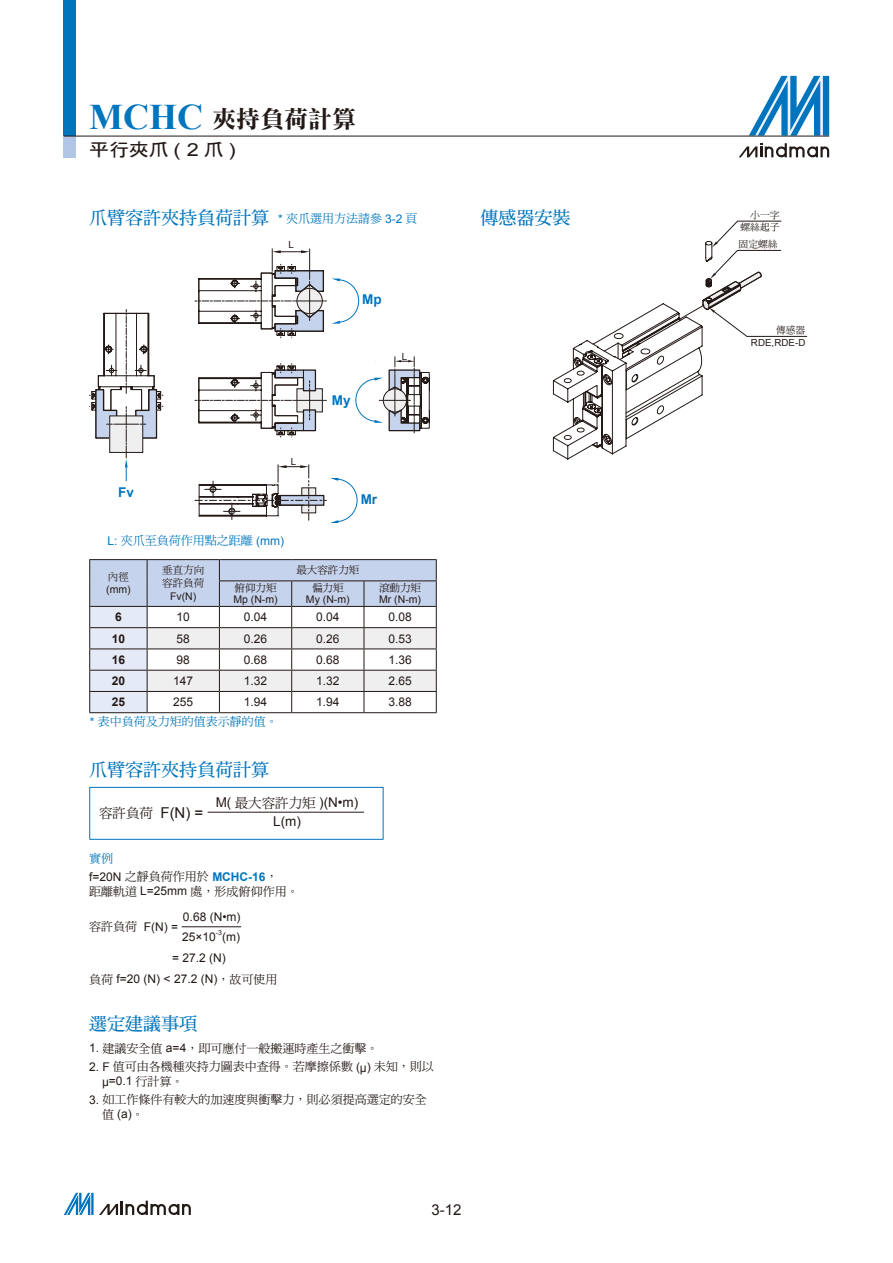
<style>
.page{position:relative;width:893px;height:1263px;background:#fff}
.page>*{position:absolute;margin:0;border:0;box-sizing:border-box;transform-origin:0 0}
.t1{font:24px "DF Li Song Bd HK BF";color:#231916}
.t2{font:18px "DF Ming Bd HK BF";color:#0075be}
.t3{font:18px "DF Hei Bd HK BF";color:#231916;scale:1.1 1}
.t4{font:18px "DF Ming Bd HKP BF";color:#0075be}
.t5{font:15px "Arial";color:#231916}
.t6{font:13.5px "Arial";color:#231916}
.t7{font:700 13.5px "Arial";letter-spacing:.005em;color:#0075be}
.t8{font:13.5px "DF Ming Md HK BF";color:#231916}
.t9{font:12px/15px "DF Ming Md HK BF";color:#231916}
.Table_Paragraph{font:12px "Arial";color:#231916}
.Table_Paragraph-2{font:12px "DF Ming Md HK BF";color:#0075be}
.Table_Paragraph-3{font:700 12px "Arial";color:#231916}
.Table_Paragraph-4{font:10.5px "Arial";color:#231916}
.Table_Paragraph-5{font:10.5px "DF Ming Md HK BF";color:#231916}
.t10{font:9.75px/12.5px "Arial";letter-spacing:.005em;color:#231916;text-align:right}
.t11{font:9.75px "DF Ming Md HK BF";letter-spacing:.005em;color:#231916}
.t12{font:7.05px "Arial";color:#231916}
.s1{font-family:"Times New Roman";font-weight:700;font-size:36px;color:#0075be}
.s2{font-family:"Arial"}
.s3{font-family:"DF Ming Md HK BF"}
.s4{font-family:"Arial";font-weight:700;color:#0075be}
</style>
<div class="page">
<svg style="left:749px;top:76px;width:80px;height:60px"></svg>
<svg style="left:739px;top:143px;width:90px;height:14px"></svg>
<div style="left:64px;top:0;width:12px;height:136px;background:#0075be"></div>
<div style="left:64px;top:136px;width:12px;height:21px;background:#b1c5e6"></div>
<hr style="left:64px;top:136px;width:765px;height:1px;background:#231916">
<svg style="left:64px;top:1193px;width:127px;height:22px"></svg>
<hr style="left:89px;top:559px;width:58px;height:1px;background:#231916">
<hr style="left:147px;top:559px;width:72px;height:1px;background:#231916">
<hr style="left:219px;top:559px;width:73px;height:1px;background:#231916">
<hr style="left:292px;top:559px;width:72px;height:1px;background:#231916">
<hr style="left:364px;top:559px;width:73px;height:1px;background:#231916">
<svg style="left:89px;top:560px;width:348px;height:152px"></svg>
<hr style="left:89px;top:712px;width:58px;height:1px;background:#231916">
<hr style="left:147px;top:712px;width:72px;height:1px;background:#231916">
<hr style="left:219px;top:712px;width:73px;height:1px;background:#231916">
<hr style="left:292px;top:712px;width:72px;height:1px;background:#231916">
<hr style="left:364px;top:712px;width:73px;height:1px;background:#231916">
<svg style="left:195px;top:364px;width:131px;height:73px"></svg>
<svg style="left:332px;top:279px;width:27px;height:45px"></svg>
<svg style="left:195px;top:249px;width:131px;height:89px"></svg>
<svg style="left:195px;top:464px;width:163px;height:59px"></svg>
<svg style="left:355px;top:356px;width:75px;height:77px"></svg>
<svg style="left:90px;top:309px;width:73px;height:172px"></svg>
<hr style="left:182px;top:926px;width:59px;height:1px;background:#231916">
<hr style="left:208px;top:812px;width:156px;height:1px;background:#231916">
<div style="left:89px;top:787px;width:295px;height:53px;border:1px solid #0075be"></div>
<svg style="left:553px;top:221px;width:254px;height:239px"></svg>
<p class="t1" style="left:89px;top:106px;width:268px"><span class="s1">MCHC</span> 夾持負荷計算</p>
<p class="t3" style="left:89px;top:141px;width:135px">平行夾爪 <span class="s2">( 2</span> 爪 <span class="s2">)</span></p>
<p class="t2" style="left:89px;top:208px;width:181px">爪臂容許夾持負荷計算</p>
<p class="Table_Paragraph-2" style="left:278px;top:213px;width:141px"><span class="s2">*</span> 夾爪選用方法請參 <span class="s2">3-2</span> 頁</p>
<p class="t4" style="left:480px;top:208px;width:91px">傳感器安裝</p>
<p class="t11" style="left:750px;top:210px;width:31px">小一字</p>
<p class="t11" style="left:740px;top:222px;width:41px">螺絲起子</p>
<p class="t10" style="left:288px;top:238px;width:7px">L</p>
<p class="t11" style="left:739px;top:239px;width:41px">固定螺絲</p>
<p class="t7" style="left:362px;top:290px;width:21px">Mp</p>
<p class="t7" style="left:332px;top:391px;width:20px">My</p>
<p class="t10" style="left:402px;top:350px;width:7px">L</p>
<p class="t10" style="left:751px;top:324px;width:56px"><span class="s3">傳感器<br></span>RDE,RDE-D</p>
<p class="t7" style="left:118px;top:483px;width:17px">Fv</p>
<p class="t10" style="left:291px;top:456px;width:7px">L</p>
<p class="t7" style="left:361px;top:490px;width:18px">Mr</p>
<p class="Table_Paragraph-2" style="left:107px;top:535px;width:178px"><span class="s2">L:</span> 夾爪至負荷作用點之距離 <span class="s2">(mm)</span></p>
<p class="Table_Paragraph-5" style="left:108px;top:572px;width:22px">內徑</p>
<p class="Table_Paragraph-4" style="left:106px;top:582px;width:26px">(mm)</p>
<p class="Table_Paragraph-5" style="left:162px;top:564px;width:43px">垂直方向</p>
<p class="Table_Paragraph-5" style="left:162px;top:578px;width:43px">容許負荷</p>
<p class="Table_Paragraph-4" style="left:170px;top:589px;width:28px">Fv(N)</p>
<p class="Table_Paragraph-5" style="left:235px;top:582px;width:43px">俯仰力矩</p>
<p class="Table_Paragraph-4" style="left:233px;top:593px;width:46px">Mp (N-m)</p>
<p class="Table_Paragraph-5" style="left:296px;top:565px;width:64px">最大容許力矩</p>
<p class="Table_Paragraph-5" style="left:312px;top:582px;width:33px">偏力矩</p>
<p class="Table_Paragraph-4" style="left:306px;top:593px;width:45px">My (N-m)</p>
<p class="Table_Paragraph-5" style="left:379px;top:582px;width:44px">滾動力矩</p>
<p class="Table_Paragraph-4" style="left:379px;top:593px;width:43px">Mr (N-m)</p>
<p class="Table_Paragraph-3" style="left:115px;top:609px;width:8px">6</p>
<p class="Table_Paragraph" style="left:177px;top:609px;width:15px">10</p>
<p class="Table_Paragraph" style="left:244px;top:609px;width:25px">0.04</p>
<p class="Table_Paragraph" style="left:316px;top:609px;width:25px">0.04</p>
<p class="Table_Paragraph" style="left:388px;top:609px;width:25px">0.08</p>
<p class="Table_Paragraph-3" style="left:112px;top:630px;width:15px">10</p>
<p class="Table_Paragraph" style="left:177px;top:630px;width:15px">58</p>
<p class="Table_Paragraph" style="left:244px;top:630px;width:25px">0.26</p>
<p class="Table_Paragraph" style="left:316px;top:630px;width:25px">0.26</p>
<p class="Table_Paragraph" style="left:388px;top:630px;width:25px">0.53</p>
<p class="Table_Paragraph-3" style="left:112px;top:652px;width:15px">16</p>
<p class="Table_Paragraph" style="left:177px;top:652px;width:15px">98</p>
<p class="Table_Paragraph" style="left:244px;top:652px;width:25px">0.68</p>
<p class="Table_Paragraph" style="left:316px;top:652px;width:25px">0.68</p>
<p class="Table_Paragraph" style="left:388px;top:652px;width:25px">1.36</p>
<p class="Table_Paragraph-3" style="left:112px;top:673px;width:15px">20</p>
<p class="Table_Paragraph" style="left:173px;top:673px;width:22px">147</p>
<p class="Table_Paragraph" style="left:244px;top:673px;width:25px">1.32</p>
<p class="Table_Paragraph" style="left:316px;top:673px;width:25px">1.32</p>
<p class="Table_Paragraph" style="left:388px;top:673px;width:25px">2.65</p>
<p class="Table_Paragraph-3" style="left:112px;top:694px;width:15px">25</p>
<p class="Table_Paragraph" style="left:173px;top:694px;width:22px">255</p>
<p class="Table_Paragraph" style="left:244px;top:694px;width:25px">1.94</p>
<p class="Table_Paragraph" style="left:316px;top:694px;width:25px">1.94</p>
<p class="Table_Paragraph" style="left:388px;top:694px;width:25px">3.88</p>
<p class="Table_Paragraph-2" style="left:90px;top:715px;width:190px"><span class="s2">*</span> 表中負荷及力矩的值表示靜的值。</p>
<p class="t2" style="left:89px;top:760px;width:181px">爪臂容許夾持負荷計算</p>
<p class="t8" style="left:99px;top:806px;width:55px">容許負荷</p>
<p class="t5" style="left:160px;top:803px;width:44px">F(N) =</p>
<p class="t6" style="left:216px;top:794px;width:144px">M( <span class="s3">最大容許力矩</span> )(N•m)</p>
<p class="t6" style="left:273px;top:812px;width:29px">L(m)</p>
<p class="Table_Paragraph-2" style="left:89px;top:852px;width:25px">實例</p>
<p class="t9" style="left:89px;top:869px;width:190px"><span class="s2">f=20N</span> 之靜負荷作用於 <span class="s4">MCHC-16</span>，</p>
<p class="t9" style="left:89px;top:883px;width:211px">距離軌道 <span class="s2">L=25mm</span> 處，形成俯仰作用。</p>
<p class="Table_Paragraph" style="left:183px;top:909px;width:59px">0.68 (N•m)</p>
<p class="Table_Paragraph" style="left:182px;top:929px;width:35px">25×10</p>
<p class="t12" style="left:216px;top:928px;width:8px">-3</p>
<p class="Table_Paragraph" style="left:222px;top:929px;width:19px">(m)</p>
<p class="Table_Paragraph" style="left:89px;top:919px;width:91px"><span class="s3">容許負荷</span> F(N) =</p>
<p class="Table_Paragraph" style="left:172px;top:950px;width:55px">= 27.2 (N)</p>
<p class="Table_Paragraph" style="left:89px;top:971px;width:190px"><span class="s3">負荷</span> f=20 (N) &lt; 27.2 (N)<span class="s3">，故可使用</span></p>
<p class="t2" style="left:89px;top:1015px;width:109px">選定建議事項</p>
<p class="t9" style="left:89px;top:1040px;width:291px"><span class="s2">1.</span> 建議安全值 <span class="s2">a=4</span>，即可應付一般搬運時產生之衝擊。</p>
<p class="t9" style="left:102px;top:1059px;width:333px;text-indent:-13px"><span class="s2">2. F</span> 值可由各機種夾持力圖表中查得。若摩擦係數 <span class="s2">(μ)</span> 未知，則以<span class="s2">μ=0.1</span> 行計算。</p>
<p class="t9" style="left:102px;top:1092px;width:326px;text-indent:-13px"><span class="s2">3.</span> 如工作條件有較大的加速度與衝擊力，則必須提高選定的安全值 <span class="s2">(a)</span>。</p>
<p class="t5" style="left:432px;top:1200px;width:32px">3-12</p>
</div>
